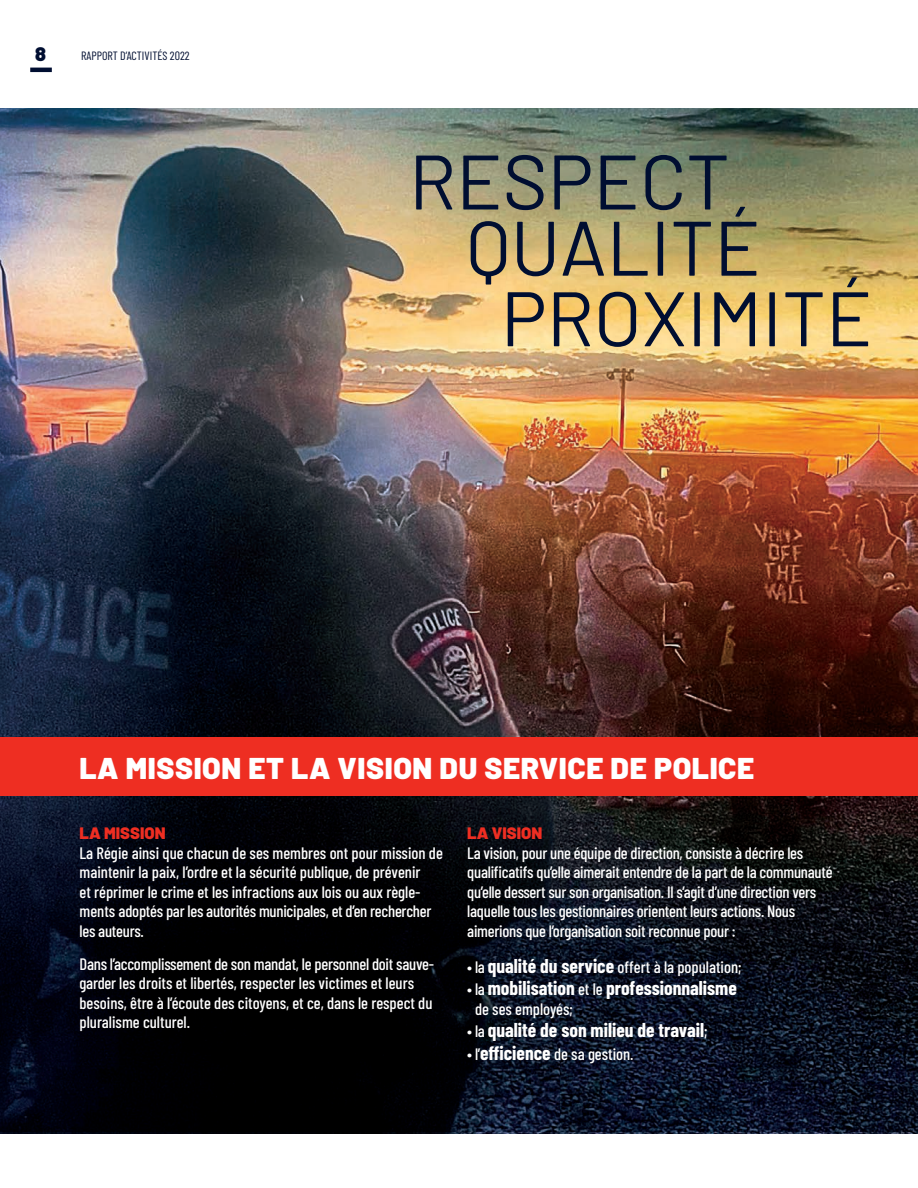
<style>
.page{position:relative;width:918px;height:1188px;background:#fff}
.page>*{position:absolute;margin:0;border:0;box-sizing:border-box;transform-origin:0 0}
.t1{font:77.1px "Barlow";color:#000e31}
.t2{font:900 30px "Barlow";letter-spacing:.02em;color:#fff}
.t3{font:700 19.5px "Barlow Condensed";color:#fff}
.t4{font:900 19.5px "Barlow";color:#000e31}
.t5{font:500 16.5px/19.5px "Barlow Condensed";letter-spacing:-.015em;color:#fff}
.t6{font:900 16.5px "Barlow";color:#ee2e22}
.t7{font:12px "Barlow Condensed";color:#000e31}
.s1{font-weight:700;font-size:19.5px}
.s2{font-weight:500;font-size:16.5px}
</style>
<div class="page">
<hr style="left:30px;top:68px;width:22px;height:4px;background:#000e31">
<img style="left:0;top:108px;width:918px;height:1026px">
<div style="left:0;top:737px;width:918px;height:59px;background:#ee2e22"></div>
<p class="t4" style="left:35px;top:39px;width:12px">8</p>
<p class="t7" style="left:81px;top:47px;width:110px">RAPPORT D’ACTIVITÉS 2022</p>
<h1 class="t1" style="left:409px;top:126px;width:322px">RESPECT</h1>
<h1 class="t1" style="left:466px;top:192px;width:296px">QUALITÉ</h1>
<h1 class="t1" style="left:501px;top:263px;width:373px">PROXIMITÉ</h1>
<h2 class="t2" style="left:79px;top:745px;width:676px">LA MISSION ET LA VISION DU SERVICE DE POLICE</h2>
<p class="t6" style="left:80px;top:821px;width:88px">LA MISSION</p>
<p class="t5" style="left:80px;top:842px;width:365px">La Régie ainsi que chacun de ses membres ont pour mission de maintenir la paix, l’ordre et la sécurité publique, de prévenir<br>et réprimer le crime et les infractions aux lois ou aux règle&shy;ments adoptés par les autorités municipales, et d’en rechercher les auteurs.</p>
<p class="t5" style="left:80px;top:953px;width:356px">Dans l’accomplissement de son mandat, le personnel doit sauve&shy;garder les droits et libertés, respecter les victimes et leurs besoins, être à l’écoute des citoyens, et ce, dans le respect du pluralisme culturel.</p>
<p class="t6" style="left:467px;top:821px;width:77px">LA VISION</p>
<p class="t5" style="left:467px;top:842px;width:367px">La vision, pour une équipe de direction, consiste à décrire les qualificatifs qu’elle aimerait entendre de la part de la communauté qu’elle dessert sur son organisation. Il s’agit d’une direction vers laquelle tous les gestionnaires orientent leurs actions. Nous aimerions que l’organisation soit reconnue pour :</p>
<p class="t5" style="left:467px;top:956px;width:276px">• la <span class="s1">qualité du service</span> offert à la population;</p>
<p class="t3" style="left:467px;top:974px;width:271px"><span class="s2">• la</span> mobilisation <span class="s2">et le</span> professionnalisme</p>
<p class="t5" style="left:475px;top:998px;width:99px">de ses employés;</p>
<p class="t3" style="left:467px;top:1016px;width:242px"><span class="s2">• la</span> qualité de son milieu de travail<span class="s2">;</span></p>
<p class="t5" style="left:467px;top:1043px;width:168px">• l’<span class="s1">efficience</span> de sa gestion.</p>
</div>
